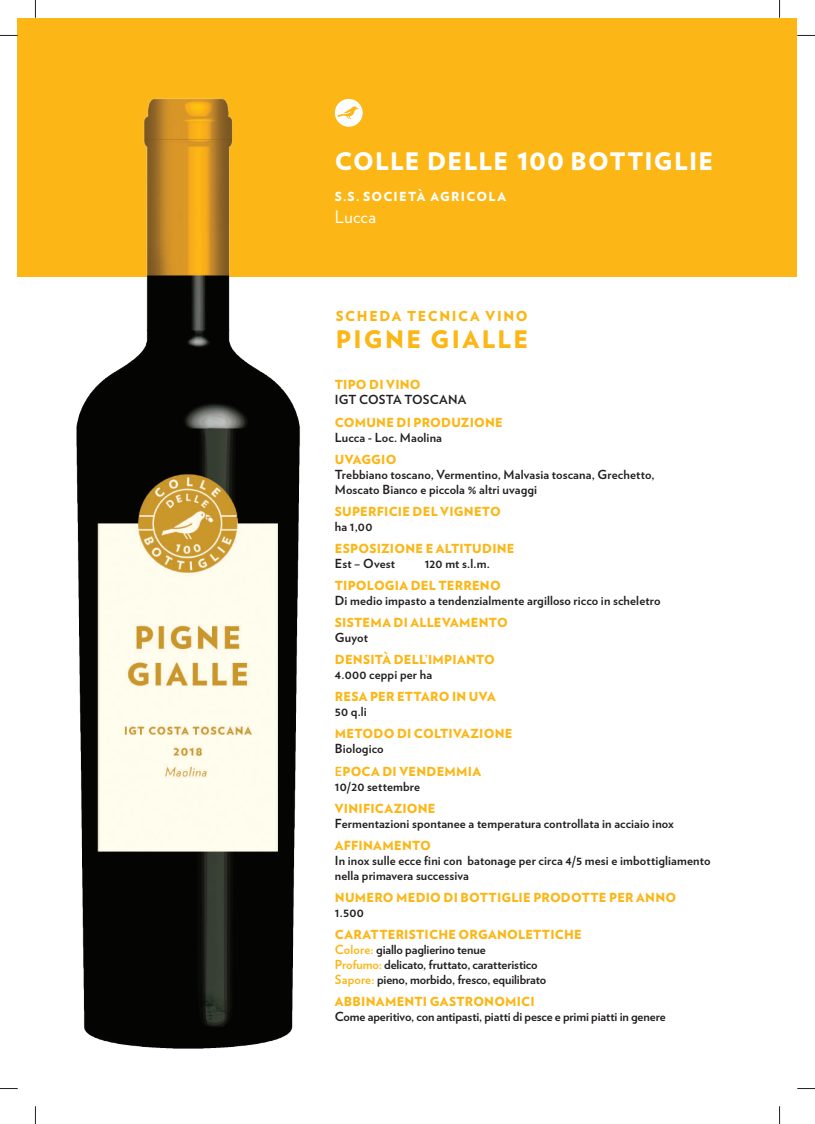
<style>
.page{position:relative;width:815px;height:1124px;background:#fff}
.page>*{position:absolute;margin:0;border:0;box-sizing:border-box;transform-origin:0 0}
.t1{font:900 24.12px "Verlag";letter-spacing:.05em;color:#fff}
.t2{font:900 24.12px "Verlag";color:#fcb615}
.t3{font:17.25px "Verlag";letter-spacing:.025em;color:#fff}
.t4{font:900 13.75px "Verlag";letter-spacing:.125em;color:#fcb615}
.t5{font:700 12.5px/15px "Verlag";letter-spacing:.01em;color:#231f20}
.t6{font:900 12.5px/22.1px "Verlag";letter-spacing:.02em;color:#fcb615}
.t7{font:700 12.5px/15px "Verlag";letter-spacing:-.01em;color:#231f20}
.t8{font:900 12.5px "Verlag";letter-spacing:.105em;color:#fff}
.s1{font-size:29.38px}
.s2{font-weight:700;color:#231f20}
.s3{font-weight:700}
.s4{font-weight:900;color:#fcb615}
.s5{color:#fcb615}
</style>
<div class="page">
<div style="left:18px;top:18px;width:779px;height:258px;background:#fcb615"></div>
<div style="left:335px;top:99px;width:28px;height:28px;background:#fff;border-radius:50%"></div>
<svg style="left:337px;top:106px;width:22px;height:13px"></svg>
<svg style="left:0;top:35px;width:18px;height:1px"></svg>
<svg style="left:35px;top:0;width:1px;height:18px"></svg>
<svg style="left:779px;top:0;width:1px;height:18px"></svg>
<svg style="left:797px;top:35px;width:18px;height:1px"></svg>
<svg style="left:779px;top:1106px;width:1px;height:17px"></svg>
<svg style="left:35px;top:1106px;width:1px;height:17px"></svg>
<img style="left:64px;top:98px;width:247px;height:951px">
<h1 class="t1" style="left:335px;top:147px;width:380px">COLLE DELLE <span class="s1">100</span> BOTTIGLIE</h1>
<p class="t8" style="left:335px;top:189px;width:173px">S.S. SOCIETÀ AGRICOLA</p>
<h2 class="t3" style="left:335px;top:206px;width:43px">Lucca</h2>
<p class="t4" style="left:336px;top:308px;width:194px">SCHEDA TECNIC A VINO</p>
<h1 class="t2" style="left:336px;top:325px;width:18px">PIGNE</h1>
<h1 class="t2" style="left:431px;top:325px;width:17px">GIALLE</h1>
<p class="t6" style="left:335px;top:374px;width:87px">TIPO DI VINO</p>
<p class="t5" style="left:335px;top:392px;width:133px">IGT COSTA TOSCANA</p>
<p class="t6" style="left:335px;top:411px;width:170px">COMUNE DI PRODUZIONE</p>
<p class="t5" style="left:335px;top:429px;width:109px">Lucca - Loc. Maolina</p>
<p class="t6" style="left:335px;top:448px;width:63px">UVAGGIO</p>
<p class="t5" style="left:335px;top:466px;width:321px">Trebbiano toscano, Vermentino, Malvasia toscana, Grechetto,<br>Moscato Bianco e piccola % altri uvaggi</p>
<p class="t6" style="left:335px;top:500px;width:168px">SUPERFICIE DEL VIGNETO</p>
<p class="t5" style="left:335px;top:518px;width:39px">ha 1,00</p>
<p class="t6" style="left:335px;top:537px;width:181px">ESPOSIZIONE E ALTITUDINE</p>
<p class="t5" style="left:335px;top:555px;width:62px">Est – Ovest</p>
<p class="t5" style="left:425px;top:555px;width:66px">120 mt s.l.m.</p>
<p class="t6" style="left:335px;top:574px;width:167px">TIPOLOGIA DEL TERRENO</p>
<p class="t5" style="left:335px;top:593px;width:327px">Di medio impasto a tendenzialmente argilloso ricco in scheletro</p>
<p class="t6" style="left:335px;top:611px;width:174px">SISTEMA DI ALLEVAMENTO</p>
<p class="t5" style="left:335px;top:630px;width:35px">Guyot</p>
<p class="t6" style="left:335px;top:648px;width:162px">DENSITÀ DELL’IMPIANTO</p>
<p class="t5" style="left:335px;top:667px;width:99px">4.000 ceppi per ha</p>
<p class="t6" style="left:335px;top:685px;width:162px">RESA PER ETTARO IN UVA</p>
<p class="t5" style="left:335px;top:704px;width:34px">50 q.li</p>
<p class="t6" style="left:335px;top:722px;width:179px">METODO DI COLTIVAZIONE</p>
<p class="t6" style="left:335px;top:737px;width:148px"><span class="s2">Biologico<br></span><span class="s3">E</span>POCA DI VENDEMMIA</p>
<p class="t5" style="left:335px;top:778px;width:87px">10/20 settembre</p>
<p class="t6" style="left:335px;top:797px;width:8px">VINIFI</p>
<p class="t6" style="left:375px;top:797px;width:20px">CAZIONE</p>
<p class="t5" style="left:335px;top:815px;width:341px">Fermentazioni spontanee a temperatura controllata in acciaio inox</p>
<p class="t6" style="left:335px;top:834px;width:98px">AFFINAMENTO</p>
<p class="t5" style="left:335px;top:852px;width:377px">In inox sulle ecce fini con batonage per circa 4/5 mesi e imbottigliamento nella primavera successiva</p>
<p class="t6" style="left:335px;top:886px;width:343px">NUMERO MEDIO DI BOTTIGLIE PRODOTTE PER ANNO</p>
<p class="t5" style="left:335px;top:904px;width:31px">1.500</p>
<p class="t7" style="left:335px;top:926px;width:248px"><span class="s4">CARATTERISTICHE ORGANOLETTICHE </span><span class="s5">Colore:</span> giallo paglierino tenue<br><span class="s5">Profumo:</span> delicato, fruttato, caratteristico<br><span class="s5">Sapore:</span> pieno, morbido, fresco, equilibrato</p>
<p class="t6" style="left:335px;top:990px;width:201px">ABBINAMENTI GASTRONOMICI</p>
<p class="t7" style="left:335px;top:1008px;width:332px">Come aperitivo, con antipasti, piatti di pesce e primi piatti in genere</p>
</div>
